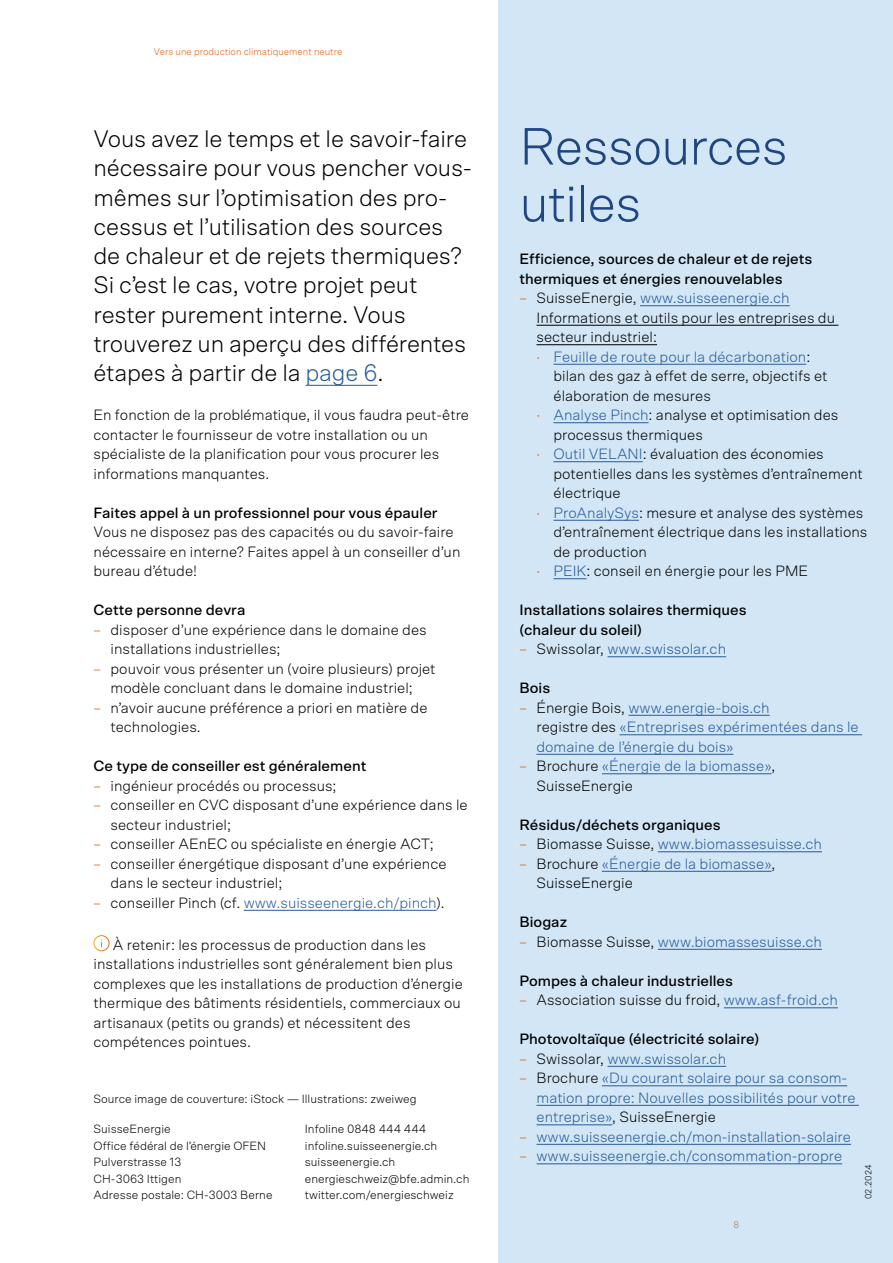
<style>
.page{position:relative;width:893px;height:1263px;background:#fff}
.page>*{position:absolute;margin:0;border:0;box-sizing:border-box;transform-origin:0 0}
.t1{font:300 52.5px/57px "Scto Grotesk A";letter-spacing:-.02em;color:#204682}
.t2{font:300 24px/29.2px "Scto Grotesk A";letter-spacing:-.01em;color:#000}
.t3{font:300 15px/19.5px "Scto Grotesk A";color:#000}
.t4{font:300 15px/19.5px "Scto Grotesk A";color:#275b9b}
.t5{font:500 15px/19.5px "Scto Grotesk A";color:#000}
.t6{font:300 12px/16.5px "Scto Grotesk A";color:#000}
.t7{font:300 9.75px "Scto Grotesk A";color:#ea5b0b}
.t8{font:300 9px "Scto Grotesk A";color:#000}
.s1{color:#275b9b}
.s2{color:#ea5b0b}
.s3{color:#000}
</style>
<div class="page">
<div style="left:498px;top:0;width:395px;height:1263px;background:#d2e6f5"></div>
<hr style="left:640px;top:305px;width:150px;height:1px;background:#275b9b">
<hr style="left:536px;top:325px;width:302px;height:1px;background:#000">
<hr style="left:536px;top:344px;width:121px;height:1px;background:#000">
<hr style="left:553px;top:364px;width:253px;height:1px;background:#275b9b">
<hr style="left:553px;top:422px;width:96px;height:1px;background:#275b9b">
<hr style="left:553px;top:461px;width:90px;height:1px;background:#275b9b">
<hr style="left:553px;top:520px;width:86px;height:1px;background:#275b9b">
<hr style="left:553px;top:578px;width:33px;height:1px;background:#275b9b">
<hr style="left:607px;top:656px;width:119px;height:1px;background:#275b9b">
<hr style="left:628px;top:715px;width:142px;height:1px;background:#275b9b">
<hr style="left:619px;top:734px;width:243px;height:1px;background:#275b9b">
<hr style="left:536px;top:754px;width:197px;height:1px;background:#275b9b">
<hr style="left:602px;top:773px;width:169px;height:1px;background:#275b9b">
<hr style="left:658px;top:851px;width:164px;height:1px;background:#275b9b">
<hr style="left:602px;top:871px;width:169px;height:1px;background:#275b9b">
<hr style="left:658px;top:949px;width:164px;height:1px;background:#275b9b">
<hr style="left:724px;top:1007px;width:114px;height:1px;background:#275b9b">
<hr style="left:607px;top:1066px;width:119px;height:1px;background:#275b9b">
<hr style="left:602px;top:1085px;width:245px;height:1px;background:#275b9b">
<hr style="left:536px;top:1105px;width:323px;height:1px;background:#275b9b">
<hr style="left:536px;top:1124px;width:76px;height:1px;background:#275b9b">
<hr style="left:536px;top:1144px;width:315px;height:1px;background:#275b9b">
<hr style="left:536px;top:1163px;width:306px;height:1px;background:#275b9b">
<hr style="left:305px;top:385px;width:72px;height:1px;background:#275b9b">
<hr style="left:244px;top:910px;width:193px;height:1px;background:#275b9b">
<svg style="left:93px;top:935px;width:17px;height:16px"></svg>
<p class="t7" style="left:154px;top:46px;width:190px">Vers une production climatiquement neutre</p>
<p class="t2" style="left:94px;top:124px;width:380px">Vous avez le temps et le savoir-faire nécessaire pour vous pencher vous&shy;mêmes sur l’optimisation des pro&shy;cessus et l’utilisation des sources de chaleur et de rejets thermiques?<br>Si c’est le cas, votre projet peut rester purement interne. Vous trouverez un aperçu des différentes étapes à partir de la <span class="s1">page 6</span>.</p>
<p class="t3" style="left:94px;top:405px;width:377px">En fonction de la problématique, il vous faudra peut-être contacter le fournisseur de votre installation ou un spécialiste de la planification pour vous procurer les informations manquantes.</p>
<p class="t5" style="left:94px;top:502px;width:346px">Faites appel à un professionnel pour vous épauler</p>
<p class="t3" style="left:94px;top:522px;width:368px">Vous ne disposez pas des capacités ou du savoir-faire nécessaire en interne? Faites appel à un conseiller d’un bureau d’étude!</p>
<p class="t5" style="left:94px;top:600px;width:153px">Cette personne devra</p>
<p class="t3" style="left:111px;top:619px;width:318px;text-indent:-17px"><span class="s2">–</span> disposer d’une expérience dans le domaine des installations industrielles;</p>
<p class="t3" style="left:94px;top:658px;width:344px;text-align:center"><span class="s2">–</span> pouvoir vous présenter un (voire plusieurs) projet modèle concluant dans le domaine industriel;</p>
<p class="t3" style="left:111px;top:697px;width:319px;text-indent:-17px"><span class="s2">–</span> n’avoir aucune préférence a priori en matière de technologies.</p>
<p class="t5" style="left:94px;top:756px;width:274px">Ce type de conseiller est généralement</p>
<p class="t3" style="left:94px;top:775px;width:245px"><span class="s2">–</span> ingénieur procédés ou processus;</p>
<p class="t3" style="left:111px;top:795px;width:359px;text-indent:-17px"><span class="s2">–</span> conseiller en CVC disposant d’une expérience dans le secteur industriel;</p>
<p class="t3" style="left:94px;top:834px;width:342px"><span class="s2">–</span> conseiller AEnEC ou spécialiste en énergie ACT;</p>
<p class="t3" style="left:111px;top:853px;width:338px;text-indent:-17px"><span class="s2">–</span> conseiller énergétique disposant d’une expérience dans le secteur industriel;</p>
<p class="t4" style="left:94px;top:892px;width:353px"><span class="s2">–</span> <span class="s3">conseiller Pinch (cf.</span> www.suisseenergie.ch/pinch<span class="s3">).</span></p>
<p class="t3" style="left:94px;top:934px;width:371px;text-indent:19px">À retenir: les processus de production dans les installations industrielles sont généralement bien plus complexes que les installations de production d’énergie thermique des bâtiments résidentiels, commerciaux ou artisanaux (petits ou grands) et nécessitent des compétences pointues.</p>
<p class="t6" style="left:94px;top:1090px;width:325px">Source image de couverture: iStock — Illustrations: zweiweg</p>
<p class="t6" style="left:94px;top:1120px;width:181px">SuisseEnergie<br>Office fédéral de l’énergie OFEN<br>Pulverstrasse 13<br>CH-3063 Ittigen<br>Adresse postale: CH-3003 Berne</p>
<p class="t6" style="left:305px;top:1120px;width:166px">Infoline 0848 444 444 infoline.suisseenergie.ch suisseenergie.ch energieschweiz@bfe.admin.ch twitter.com/energieschweiz</p>
<h1 class="t1" style="left:519px;top:117px;width:270px">Ressources utiles</h1>
<p class="t5" style="left:519px;top:249px;width:294px">Efficience, sources de chaleur et de rejets thermiques et énergies renouvelables</p>
<p class="t3" style="left:536px;top:288px;width:300px;text-indent:-17px"><span class="s2">–</span> SuisseEnergie, <span class="s1">www.suisseenergie.ch </span>Informations et outils pour les entreprises du secteur industriel:<br><span class="s2">·</span> <span class="s1">Feuille de route pour la décarbonation</span>:</p>
<p class="t3" style="left:553px;top:366px;width:275px">bilan des gaz à effet de serre, objectifs et</p>
<p class="t3" style="left:553px;top:385px;width:159px">élaboration de mesures</p>
<p class="t3" style="left:536px;top:405px;width:303px"><span class="s2">·</span> <span class="s1">Analyse Pinch</span>: analyse et optimisation des</p>
<p class="t3" style="left:553px;top:424px;width:151px">processus thermiques</p>
<p class="t3" style="left:536px;top:444px;width:289px"><span class="s2">·</span> <span class="s1">Outil VELANI</span>: évaluation des économies</p>
<p class="t3" style="left:553px;top:463px;width:311px">potentielles dans les systèmes d’entraînement</p>
<p class="t3" style="left:553px;top:483px;width:69px">électrique</p>
<p class="t3" style="left:536px;top:502px;width:328px"><span class="s2">·</span> <span class="s1">ProAnalySys</span>: mesure et analyse des systèmes</p>
<p class="t3" style="left:553px;top:522px;width:315px">d’entraînement électrique dans les installations</p>
<p class="t3" style="left:553px;top:541px;width:95px">de production</p>
<p class="t3" style="left:536px;top:561px;width:273px"><span class="s2">·</span> <span class="s1">PEIK</span>: conseil en énergie pour les PME</p>
<p class="t5" style="left:519px;top:600px;width:229px">Installations solaires thermiques (chaleur du soleil)</p>
<p class="t4" style="left:519px;top:639px;width:208px"><span class="s2">–</span> <span class="s3">Swissolar,</span> www.swissolar.ch</p>
<p class="t5" style="left:519px;top:678px;width:32px">Bois</p>
<p class="t4" style="left:536px;top:697px;width:324px;text-indent:-17px"><span class="s2">–</span> <span class="s3">Énergie Bois,</span> www.energie-bois.ch<br><span class="s3">registre des</span> «Entreprises expérimentées dans le domaine de l’énergie du bois»</p>
<p class="t3" style="left:536px;top:756px;width:240px;text-indent:-17px"><span class="s2">–</span> Brochure <span class="s1">«Énergie de la biomasse»</span>,<br>SuisseEnergie</p>
<p class="t5" style="left:519px;top:814px;width:203px">Résidus/déchets organiques</p>
<p class="t4" style="left:519px;top:834px;width:304px"><span class="s2">–</span> <span class="s3">Biomasse Suisse,</span> www.biomassesuisse.ch</p>
<p class="t3" style="left:536px;top:853px;width:240px;text-indent:-17px"><span class="s2">–</span> Brochure <span class="s1">«Énergie de la biomasse»</span>,<br>SuisseEnergie</p>
<p class="t5" style="left:519px;top:912px;width:49px">Biogaz</p>
<p class="t4" style="left:519px;top:931px;width:304px"><span class="s2">–</span> <span class="s3">Biomasse Suisse,</span> www.biomassesuisse.ch</p>
<p class="t5" style="left:519px;top:970px;width:215px">Pompes à chaleur industrielles</p>
<p class="t3" style="left:519px;top:990px;width:320px"><span class="s2">–</span> Association suisse du froid, <span class="s1">www.asf-froid.ch</span></p>
<p class="t5" style="left:519px;top:1029px;width:241px">Photovoltaïque (électricité solaire)</p>
<p class="t4" style="left:519px;top:1048px;width:208px"><span class="s2">–</span> <span class="s3">Swissolar,</span> www.swissolar.ch</p>
<p class="t4" style="left:536px;top:1068px;width:321px;text-indent:-17px"><span class="s2">–</span> <span class="s3">Brochure</span> «Du courant solaire pour sa consom&shy;mation propre: Nouvelles possibilités pour votre entreprise»<span class="s3">, SuisseEnergie</span></p>
<p class="t4" style="left:519px;top:1126px;width:333px"><span class="s2">–</span> www.suisseenergie.ch/mon-installation-solaire</p>
<p class="t4" style="left:519px;top:1146px;width:324px"><span class="s2">–</span> www.suisseenergie.ch/consommation-propre</p>
<p class="t8" style="left:863px;top:1199px;width:36px;rotate:-90deg">02.2024</p>
<p class="t7" style="left:733px;top:1218px;width:7px">8</p>
</div>
